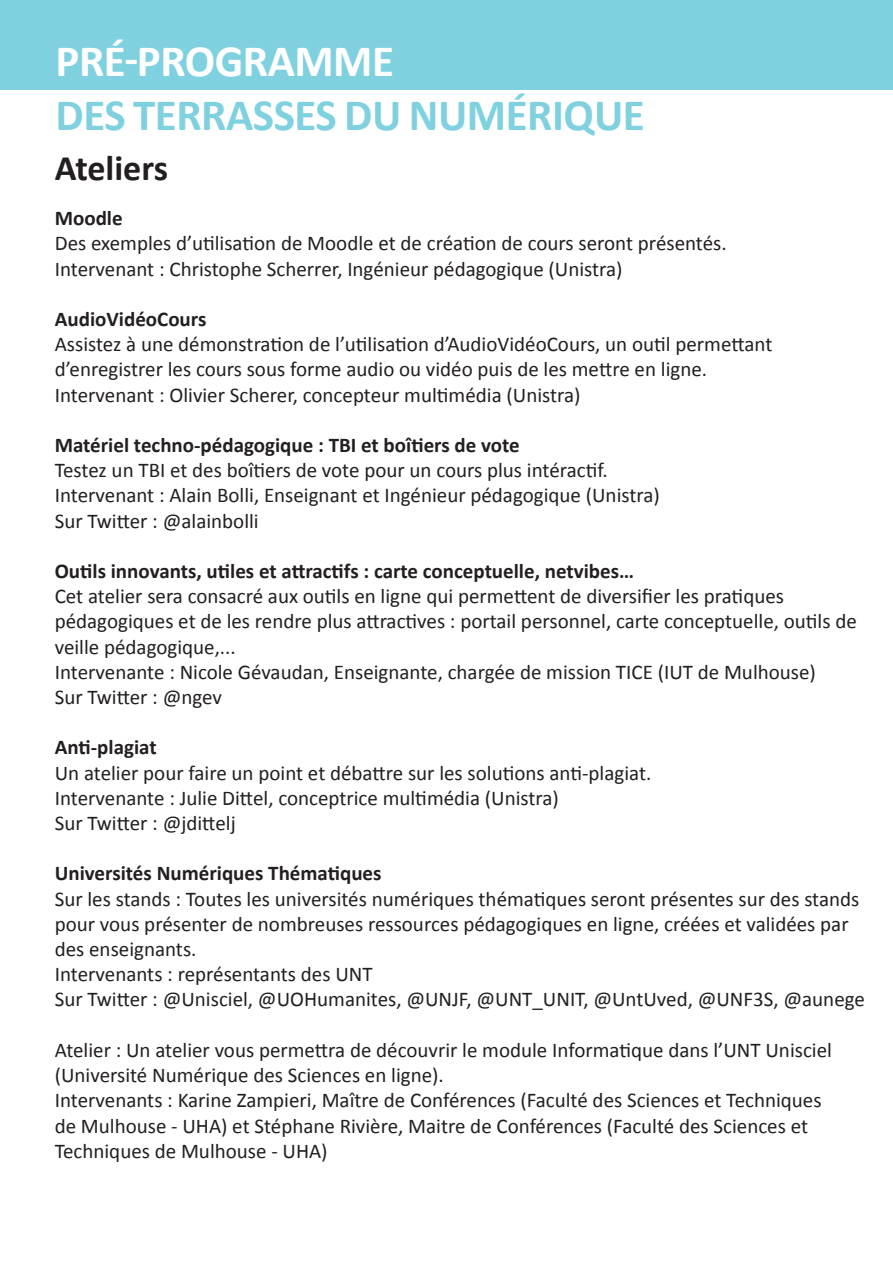
<style>
.page{position:relative;width:893px;height:1263px;background:#fff}
.page>*{position:absolute;margin:0;border:0;box-sizing:border-box;transform-origin:0 0}
.t1{font:700 45px "Calibri";letter-spacing:-.01em;color:#80d1e0}
.t2{font:700 45px "Calibri";letter-spacing:-.01em;color:#fff}
.t3{font:700 36px "Calibri";color:#231f20}
.t4{font:21px/25.2px "Calibri";color:#231f20}
.t5{font:700 21px "Calibri";color:#231f20}
</style>
<div class="page">
<div style="left:0;top:0;width:893px;height:89px;background:#80d1e0"></div>
<h1 class="t2" style="left:56px;top:33px;width:340px">Pré-programme</h1>
<h1 class="t1" style="left:56px;top:87px;width:591px">Des terrasses du numérique</h1>
<h2 class="t3" style="left:55px;top:145px;width:115px">Ateliers</h2>
<p class="t5" style="left:55px;top:205px;width:69px">Moodle</p>
<p class="t4" style="left:55px;top:231px;width:673px">Des exemples d’utilisation de Moodle et de création de cours seront présentés.<br>Intervenant : Christophe Scherrer, Ingénieur pédagogique (Unistra)</p>
<p class="t5" style="left:55px;top:306px;width:153px">AudioVidéoCours</p>
<p class="t4" style="left:55px;top:332px;width:719px">Assistez à une démonstration de l’utilisation d’AudioVidéoCours, un outil permettant d’enregistrer les cours sous forme audio ou vidéo puis de les mettre en ligne.<br>Intervenant : Olivier Scherer, concepteur multimédia (Unistra)</p>
<p class="t5" style="left:55px;top:432px;width:466px">Matériel techno-pédagogique : TBI et boîtiers de vote</p>
<p class="t4" style="left:55px;top:458px;width:607px">Testez un TBI et des boîtiers de vote pour un cours plus intéractif.<br>Intervenant : Alain Bolli, Enseignant et Ingénieur pédagogique (Unistra)<br>Sur Twitter : @alainbolli</p>
<p class="t5" style="left:55px;top:558px;width:581px">Outils innovants, utiles et attractifs : carte conceptuelle, netvibes…</p>
<p class="t4" style="left:55px;top:584px;width:804px">Cet atelier sera consacré aux outils en ligne qui permettent de diversifier les pratiques pédagogiques et de les rendre plus attractives : portail personnel, carte conceptuelle, outils de veille pédagogique,...<br>Intervenante : Nicole Gévaudan, Enseignante, chargée de mission TICE (IUT de Mulhouse)<br>Sur Twitter : @ngev</p>
<p class="t5" style="left:55px;top:734px;width:103px">Anti-plagiat</p>
<p class="t4" style="left:55px;top:760px;width:598px">Un atelier pour faire un point et débattre sur les solutions anti-plagiat.<br>Intervenante : Julie Dittel, conceptrice multimédia (Unistra)<br>Sur Twitter : @jdittelj</p>
<p class="t5" style="left:55px;top:860px;width:328px">Universités Numériques Thématiques</p>
<p class="t4" style="left:55px;top:886px;width:812px">Sur les stands : Toutes les universités numériques thématiques seront présentes sur des stands pour vous présenter de nombreuses ressources pédagogiques en ligne, créées et validées par des enseignants.<br>Intervenants : représentants des UNT<br>Sur Twitter : @Unisciel, @UOHumanites, @UNJF, @UNT_UNIT, @UntUved, @UNF3S, @aunege</p>
<p class="t4" style="left:55px;top:1037px;width:779px">Atelier : Un atelier vous permettra de découvrir le module Informatique dans l’UNT Unisciel (Université Numérique des Sciences en ligne).<br>Intervenants : Karine Zampieri, Maître de Conférences (Faculté des Sciences et Techniques de Mulhouse - UHA) et Stéphane Rivière, Maitre de Conférences (Faculté des Sciences et Techniques de Mulhouse - UHA)</p>
</div>
